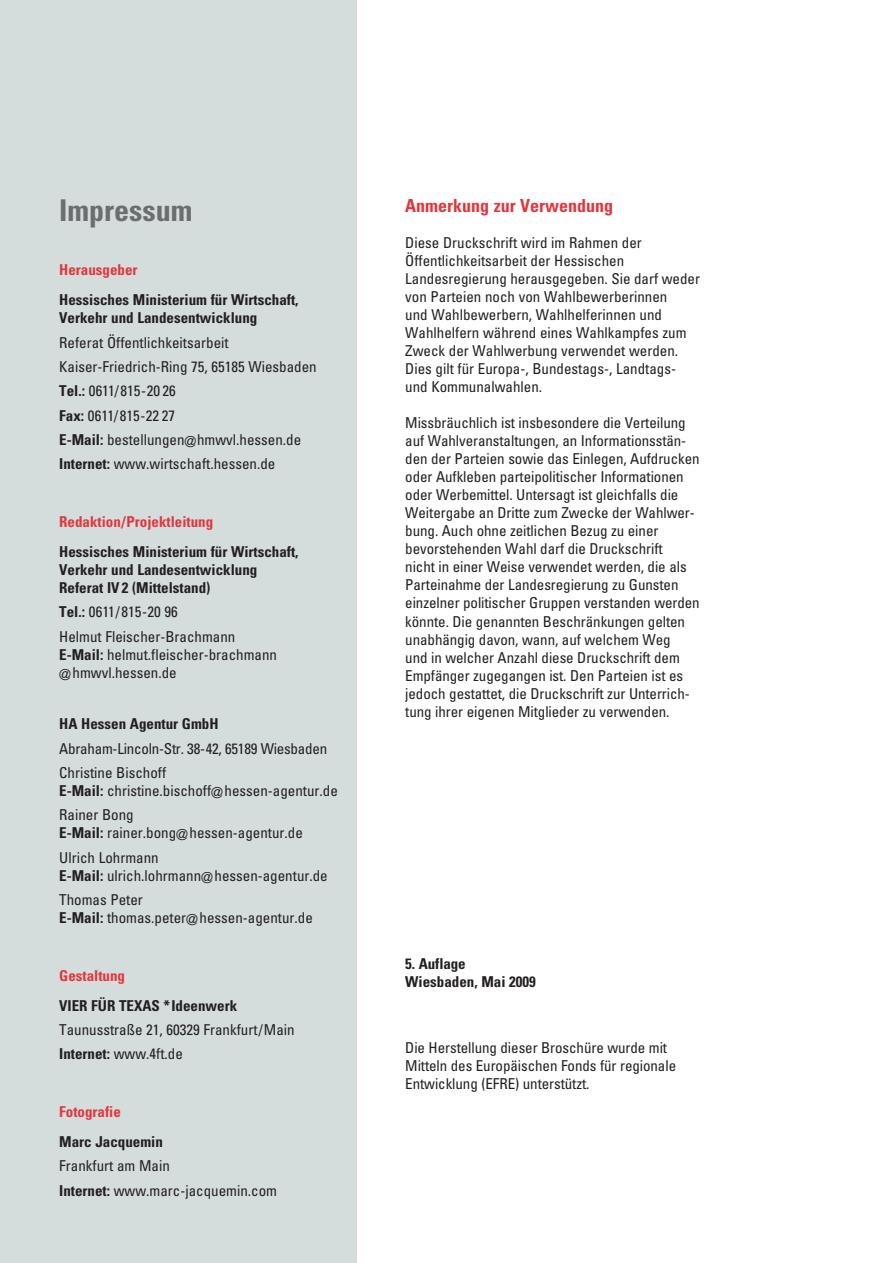
<style>
.page{position:relative;width:893px;height:1263px;background:#fff}
.page>*{position:absolute;margin:0;border:0;box-sizing:border-box;transform-origin:0 0}
.t1{font:700 condensed 30px "Univers LT";color:#6c6d70}
.t2{font:700 condensed 18px "Univers LT";color:#e1373d}
.t3{font:condensed 15px/18px "Univers LT";letter-spacing:-.005em;color:#231f20}
.t4{font:700 condensed 15px/18px "Univers LT";color:#231f20}
.t5{font:700 condensed 15px "Univers LT";color:#e1373d}
.s1{font-weight:700}
</style>
<div class="page">
<div style="left:0;top:0;width:356px;height:1263px;background:#d4dddc"></div>
<h1 class="t1" style="left:59px;top:192px;width:135px">Impressum</h1>
<p class="t5" style="left:59px;top:261px;width:80px">Herausgeber</p>
<p class="t4" style="left:59px;top:291px;width:241px">Hessisches Ministerium für Wirtschaft,<br>Verkehr und Landesentwicklung</p>
<p class="t3" style="left:59px;top:330px;width:259px;line-height:24.3px">Referat Öffentlichkeitsarbeit Kaiser-Friedrich-Ring 75, 65185 Wiesbaden <span class="s1">Tel.:</span> 0611/815-20 26<br><span class="s1">Fax:</span> 0611/815-22 27<br><span class="s1">E-Mail:</span> bestellungen@hmwvl.hessen.de <span class="s1">Internet:</span> www.wirtschaft.hessen.de</p>
<p class="t5" style="left:59px;top:512px;width:156px">Redaktion/Projektleitung</p>
<p class="t4" style="left:59px;top:543px;width:241px">Hessisches Ministerium für Wirtschaft,<br>Verkehr und Landesentwicklung<br>Referat IV 2 (Mittelstand)</p>
<p class="t3" style="left:59px;top:600px;width:178px;line-height:24.3px"><span class="s1">Tel.:</span> 0611/815-20 96<br>Helmut Fleischer-Brachmann</p>
<p class="t3" style="left:59px;top:645px;width:219px"><span class="s1">E-Mail:</span> helmut.fleischer-brachmann @hmwvl.hessen.de</p>
<p class="t4" style="left:59px;top:715px;width:161px">HA Hessen Agentur GmbH</p>
<p class="t3" style="left:59px;top:736px;width:270px;line-height:24.3px">Abraham-Lincoln-Str. 38-42, 65189 Wiesbaden<br>Christine Bischoff</p>
<p class="t3" style="left:59px;top:778px;width:280px;line-height:24.3px"><span class="s1">E-Mail:</span> christine.bischoff@hessen-agentur.de<br>Rainer Bong</p>
<p class="t3" style="left:59px;top:820px;width:245px;line-height:24.3px"><span class="s1">E-Mail:</span> rainer.bong@hessen-agentur.de<br>Ulrich Lohrmann</p>
<p class="t3" style="left:59px;top:863px;width:270px;line-height:24.3px"><span class="s1">E-Mail:</span> ulrich.lohrmann@hessen-agentur.de<br>Thomas Peter</p>
<p class="t3" style="left:59px;top:908px;width:255px"><span class="s1">E-Mail:</span> thomas.peter@hessen-agentur.de</p>
<p class="t5" style="left:59px;top:966px;width:67px">Gestaltung</p>
<p class="t4" style="left:59px;top:996px;width:179px">Vier für Texas *Ideenwerk</p>
<p class="t3" style="left:59px;top:1017px;width:237px;line-height:24.5px">Taunusstraße 21, 60329 Frankfurt/Main<br><span class="s1">Internet:</span> www.4ft.de</p>
<p class="t5" style="left:59px;top:1102px;width:63px">Fotografie</p>
<p class="t4" style="left:59px;top:1132px;width:105px">Marc Jacquemin</p>
<p class="t3" style="left:59px;top:1154px;width:219px;line-height:24.3px">Frankfurt am Main<br><span class="s1">Internet:</span> www.marc-jacquemin.com</p>
<p class="t2" style="left:405px;top:195px;width:209px">Anmerkung zur Verwendung</p>
<p class="t3" style="left:405px;top:234px;width:296px">Diese Druckschrift wird im Rahmen der Öffentlichkeitsarbeit der Hessischen Landesregierung herausgegeben. Sie darf weder von Parteien noch von Wahlbewerberinnen<br>und Wahlbewerbern, Wahlhelferinnen und Wahlhelfern während eines Wahlkampfes zum Zweck der Wahlwerbung verwendet werden.<br>Dies gilt für Europa-, Bundestags-, Landtags&shy;und Kommunalwahlen.</p>
<p class="t3" style="left:405px;top:414px;width:296px">Missbräuchlich ist insbesondere die Verteilung auf Wahlveranstaltungen, an Informationsstän&shy;den der Parteien sowie das Einlegen, Aufdrucken oder Aufkleben parteipolitischer Informationen oder Werbemittel. Untersagt ist gleichfalls die Weitergabe an Dritte zum Zwecke der Wahlwer&shy;bung. Auch ohne zeitlichen Bezug zu einer bevorstehenden Wahl darf die Druckschrift<br>nicht in einer Weise verwendet werden, die als Parteinahme der Landesregierung zu Gunsten einzelner politischer Gruppen verstanden werden könnte. Die genannten Beschränkungen gelten unabhängig davon, wann, auf welchem Weg<br>und in welcher Anzahl diese Druckschrift dem Empfänger zugegangen ist. Den Parteien ist es jedoch gestattet, die Druckschrift zur Unterrich&shy;tung ihrer eigenen Mitglieder zu verwenden.</p>
<p class="t4" style="left:405px;top:954px;width:132px">5. Auflage<br>Wiesbaden, Mai 2009</p>
<p class="t3" style="left:405px;top:1038px;width:272px">Die Herstellung dieser Broschüre wurde mit<br>Mitteln des Europäischen Fonds für regionale<br>Entwicklung (EFRE) unterstützt.</p>
</div>
